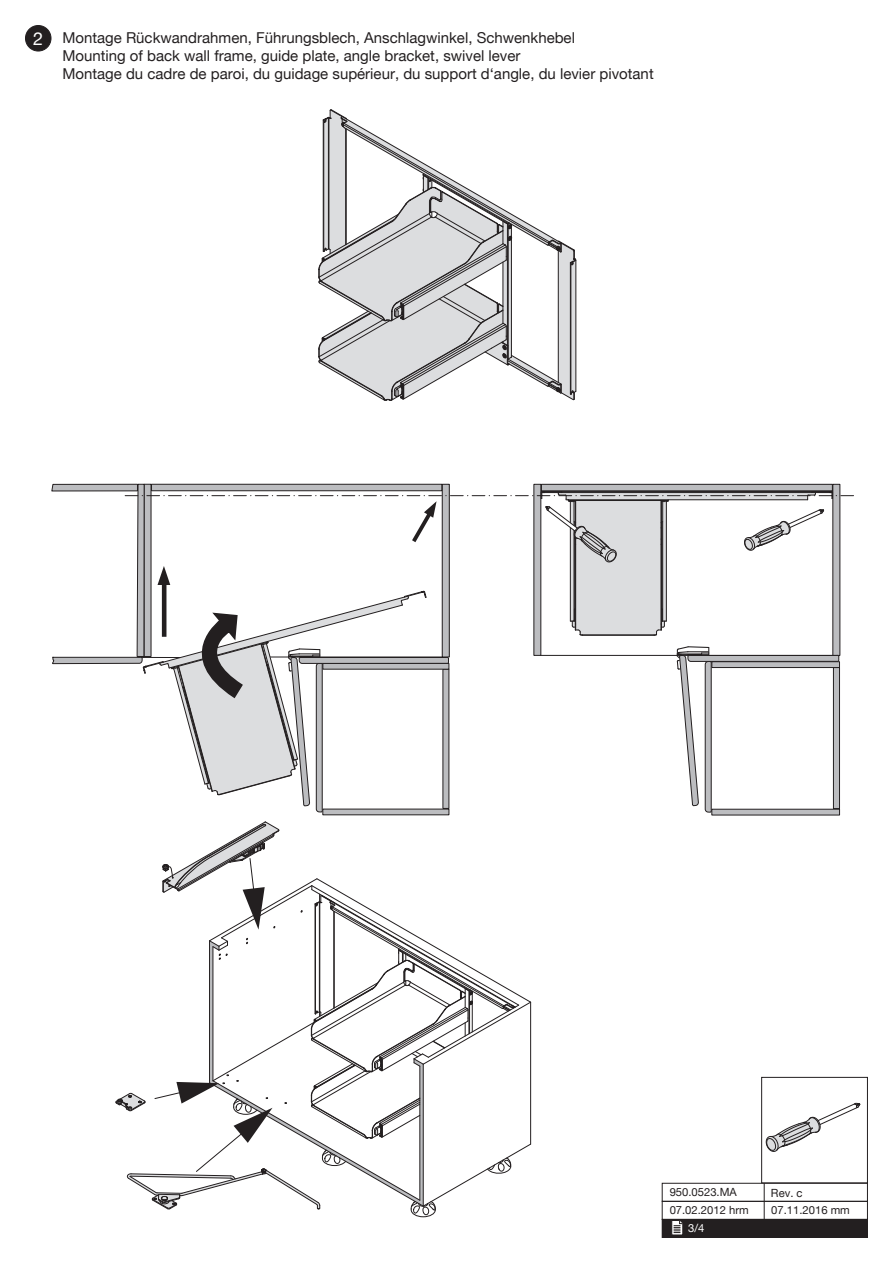
<style>
.page{position:relative;width:893px;height:1263px;background:#fff}
.page>*{position:absolute;margin:0;border:0;box-sizing:border-box;transform-origin:0 0}
.t1{font:15px/18px "Helvetica Neue LT";color:#231f20}
.t2{font:11.25px/18px "Helvetica Neue LT";color:#231f20}
.t3{font:11.25px "Helvetica Neue LT";color:#fff}
.s1{font-size:18px;color:#fff}
</style>
<div class="page">
<div style="left:662px;top:1219px;width:205px;height:18px;background:#231f20"></div>
<div style="left:662px;top:1219px;width:206px;height:19px;border:1px solid #231f20"></div>
<div style="left:662px;top:1183px;width:206px;height:19px;border:1px solid #231f20"></div>
<svg style="left:671px;top:1220px;width:13px;height:15px"></svg>
<hr style="left:764px;top:1183px;width:1px;height:37px;background:#231f20">
<svg style="left:322px;top:813px;width:127px;height:2px"></svg>
<svg style="left:711px;top:813px;width:129px;height:2px"></svg>
<div style="left:761px;top:1077px;width:107px;height:106px;border:1px solid #231f20"></div>
<div style="left:25px;top:26px;width:26px;height:25px;background:#231f20;border-radius:50%"></div>
<div style="left:25px;top:25px;width:26px;height:26px;border:1px solid #231f20;border-radius:50%"></div>
<svg style="left:766px;top:1103px;width:94px;height:49px"></svg>
<svg style="left:116px;top:821px;width:415px;height:396px"></svg>
<hr style="left:576px;top:260px;width:1px;height:131px;background:#231f20">
<svg style="left:318px;top:109px;width:258px;height:292px"></svg>
<svg style="left:51px;top:484px;width:803px;height:329px"></svg>
<p class="t1" style="left:62px;top:29px;width:593px;text-indent:-29px"><span class="s1">2</span> Montage Rückwandrahmen, Führungsblech, Anschlagwinkel, Schwenkhebel<br>Mounting of back wall frame, guide plate, angle bracket, swivel lever<br>Montage du cadre de paroi, du guidage supérieur, du support d‘angle, du levier pivotant</p>
<p class="t2" style="left:670px;top:1183px;width:81px">950.0523.MA<br>07.02.2012 hrm</p>
<p class="t3" style="left:688px;top:1221px;width:18px">3/4</p>
<p class="t2" style="left:771px;top:1183px;width:33px">Rev. c</p>
<p class="t2" style="left:771px;top:1201px;width:80px">07.11.2016 mm</p>
</div>
